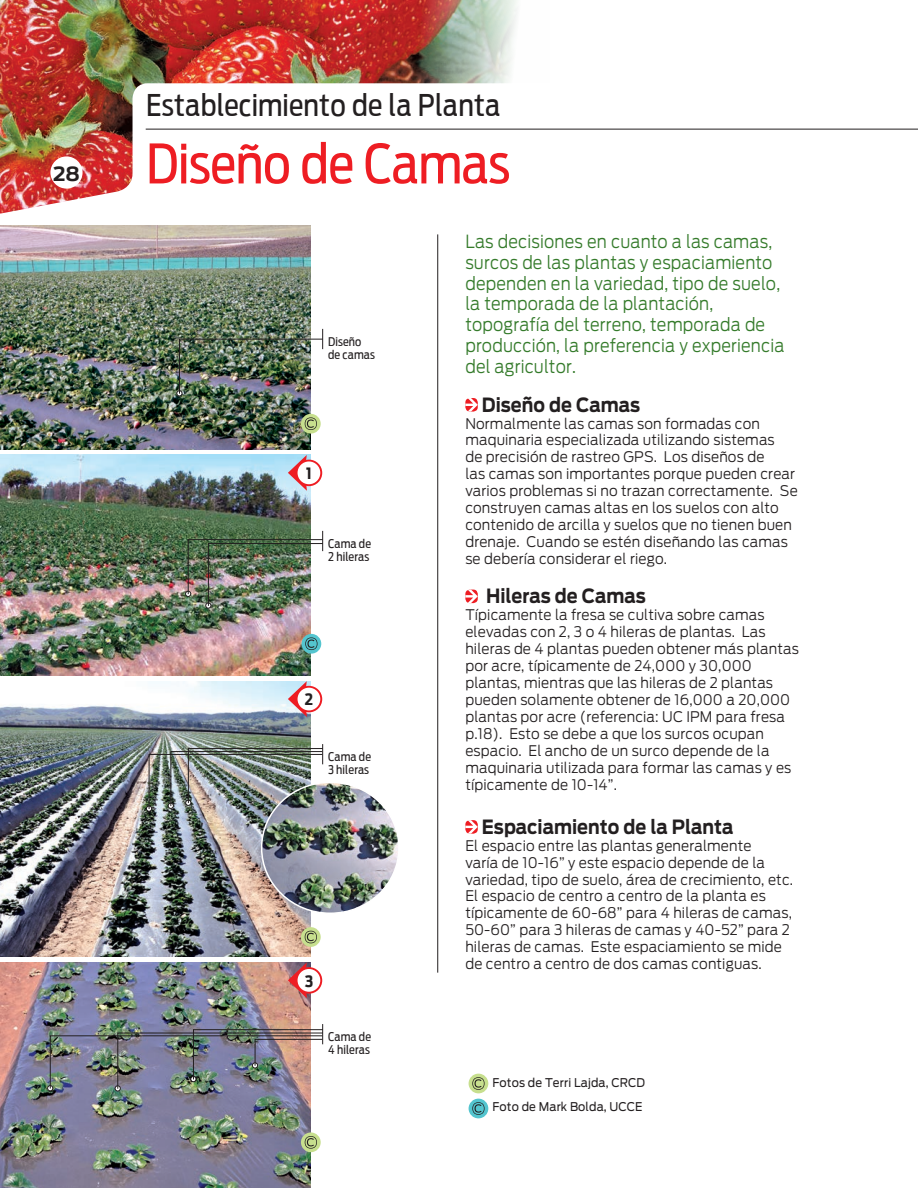
<style>
.page{position:relative;width:918px;height:1188px;background:#fff}
.page>*{position:absolute;margin:0;border:0;box-sizing:border-box;transform-origin:0 0}
.t1{font:54px "Antenna Cond";letter-spacing:-.01em;color:#ee1d23}
.t2{font:30px "Antenna Cond";letter-spacing:.005em;color:#231f20}
.Subtitulo{font:700 19.5px "Antenna";color:#231f20;scale:.9 1}
.Subtitulo-2{font:700 19.5px "Antenna";color:#231f20}
.Introduccion{font:300 18px/20.7px "Antenna";letter-spacing:.01em;color:#357b2b;scale:.9 1}
.t3{font:700 15.6px "Antenna Cond";color:#231f20}
.Texto_general{font:300 14.55px/17px "Antenna";letter-spacing:.01em;color:#231f20;scale:.94 1}
.Explicacion_dere{font:12px/13.5px "Antenna Cond";letter-spacing:.01em;color:#231f20}
.Nutricion{font:12px "Antenna";letter-spacing:.01em;color:#231f20;scale:.94 1}
</style>
<div class="page">
<img style="left:0;top:455px;width:311px;height:221px">
<img style="left:0;top:226px;width:311px;height:223px">
<img style="left:0;top:682px;width:311px;height:275px">
<img style="left:0;top:962px;width:311px;height:226px">
<img style="left:0;top:0;width:549px;height:214px">
<div style="left:50px;top:156px;width:33px;height:33px;background:#fff;border-radius:50%"></div>
<hr style="left:146px;top:129px;width:772px;height:1px;background:#231f20">
<svg style="left:465px;top:398px;width:13px;height:14px"></svg>
<svg style="left:465px;top:590px;width:13px;height:13px"></svg>
<svg style="left:465px;top:820px;width:13px;height:14px"></svg>
<hr style="left:437px;top:234px;width:1px;height:739px;background:#231f20">
<img style="left:185px;top:531px;width:138px;height:78px">
<img style="left:176px;top:329px;width:147px;height:67px">
<img style="left:146px;top:744px;width:177px;height:68px">
<img style="left:47px;top:1024px;width:276px;height:67px">
<img style="left:262px;top:782px;width:135px;height:131px">
<svg style="left:288px;top:454px;width:35px;height:37px"></svg>
<div style="left:298px;top:461px;width:22px;height:23px;background:#fff;border-radius:50%"></div>
<svg style="left:288px;top:681px;width:35px;height:37px"></svg>
<div style="left:298px;top:688px;width:22px;height:22px;background:#fff;border-radius:50%"></div>
<svg style="left:288px;top:962px;width:35px;height:37px"></svg>
<div style="left:298px;top:969px;width:22px;height:23px;background:#fff;border-radius:50%"></div>
<div style="left:302px;top:634px;width:19px;height:20px;background:#54c5cf;border-radius:50%"></div>
<svg style="left:305px;top:637px;width:13px;height:13px"></svg>
<div style="left:469px;top:1099px;width:19px;height:19px;background:#54c5cf;border-radius:50%"></div>
<svg style="left:472px;top:1102px;width:13px;height:13px"></svg>
<svg style="left:301px;top:927px;width:20px;height:20px"></svg>
<svg style="left:305px;top:931px;width:12px;height:12px"></svg>
<svg style="left:301px;top:414px;width:20px;height:20px"></svg>
<svg style="left:305px;top:417px;width:12px;height:13px"></svg>
<div style="left:469px;top:1074px;width:19px;height:19px;background:#c7df8e;border-radius:50%"></div>
<svg style="left:472px;top:1077px;width:13px;height:13px"></svg>
<svg style="left:301px;top:1132px;width:20px;height:20px"></svg>
<svg style="left:305px;top:1136px;width:12px;height:13px"></svg>
<p class="Subtitulo-2" style="left:53px;top:162px;width:28px">28</p>
<p class="t2" style="left:146px;top:88px;width:356px">Establecimiento de la Planta</p>
<p class="t1" style="left:146px;top:132px;width:366px">Diseño de Camas</p>
<p class="Explicacion_dere" style="left:328px;top:335px;width:35px">Diseño</p>
<p class="Explicacion_dere" style="left:328px;top:348px;width:48px">de camas</p>
<p class="t3" style="left:306px;top:464px;width:7px">1</p>
<p class="Explicacion_dere" style="left:328px;top:537px;width:45px">Cama de</p>
<p class="Explicacion_dere" style="left:328px;top:550px;width:43px">2 hileras</p>
<p class="t3" style="left:305px;top:690px;width:10px">2</p>
<p class="Explicacion_dere" style="left:328px;top:750px;width:45px">Cama de<br>3 hileras</p>
<p class="t3" style="left:305px;top:972px;width:10px">3</p>
<p class="Explicacion_dere" style="left:328px;top:1030px;width:45px">Cama de</p>
<p class="Explicacion_dere" style="left:328px;top:1043px;width:43px">4 hileras</p>
<p class="Introduccion" style="left:465px;top:232px;width:356px">Las decisiones en cuanto a las camas, surcos de las plantas y espaciamiento dependen en la variedad, tipo de suelo, la temporada de la plantación, topografía del terreno, temporada de producción, la preferencia y experiencia del agricultor.</p>
<p class="Subtitulo" style="left:482px;top:393px;width:177px">Diseño de Camas</p>
<p class="Texto_general" style="left:465px;top:415px;width:355px">Normalmente las camas son formadas con maquinaria especializada utilizando sistemas<br>de precisión de rastreo GPS. Los diseños de<br>las camas son importantes porque pueden crear varios problemas si no trazan correctamente. Se construyen camas altas en los suelos con alto contenido de arcilla y suelos que no tienen buen drenaje. Cuando se estén diseñando las camas se debería considerar el riego.</p>
<p class="Subtitulo" style="left:486px;top:584px;width:179px">Hileras de Camas</p>
<p class="Texto_general" style="left:465px;top:606px;width:356px">Típicamente la fresa se cultiva sobre camas elevadas con 2, 3 o 4 hileras de plantas. Las hileras de 4 plantas pueden obtener más plantas por acre, típicamente de 24,000 y 30,000 plantas, mientras que las hileras de 2 plantas pueden solamente obtener de 16,000 a 20,000 plantas por acre (referencia: UC IPM para fresa p.18). Esto se debe a que los surcos ocupan espacio. El ancho de un surco depende de la maquinaria utilizada para formar las camas y es típicamente de 10-14”.</p>
<p class="Subtitulo" style="left:482px;top:815px;width:281px">Espaciamiento de la Planta</p>
<p class="Texto_general" style="left:465px;top:837px;width:350px">El espacio entre las plantas generalmente<br>varía de 10-16” y este espacio depende de la variedad, tipo de suelo, área de crecimiento, etc.<br>El espacio de centro a centro de la planta es típicamente de 60-68” para 4 hileras de camas, 50-60” para 3 hileras de camas y 40-52” para 2 hileras de camas. Este espaciamiento se mide de centro a centro de dos camas contiguas.</p>
<p class="Nutricion" style="left:493px;top:1076px;width:164px">Fotos de Terri Lajda, CRCD</p>
<p class="Nutricion" style="left:493px;top:1100px;width:161px">Foto de Mark Bolda, UCCE</p>
</div>
